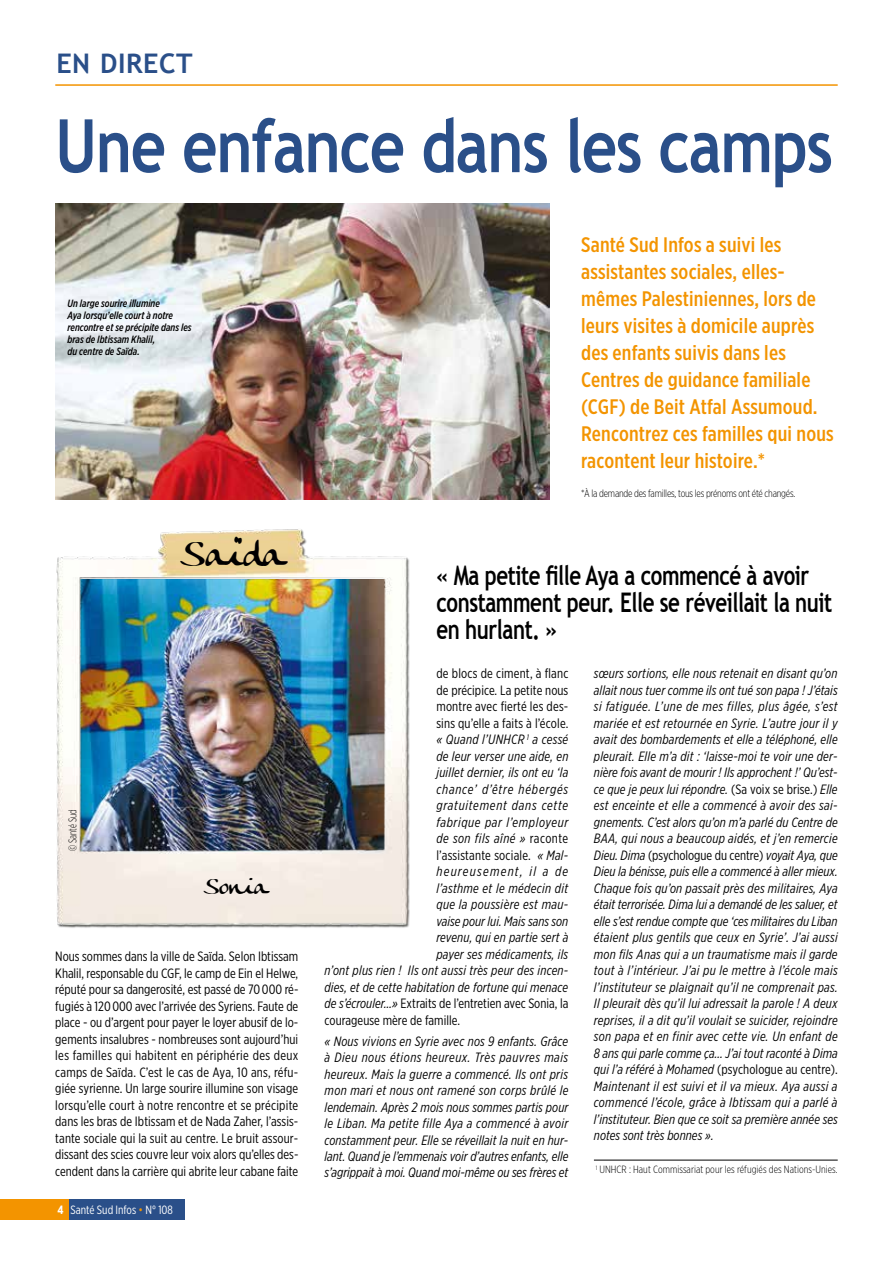
<style>
.page{position:relative;width:893px;height:1263px;background:#fff}
.page>*{position:absolute;margin:0;border:0;box-sizing:border-box;transform-origin:0 0}
.t1{font:700 73.8px "Trebuchet MS";letter-spacing:-.02em;color:#2a4f89;scale:.83 1}
.t2{font:38.4px "Anke Calligraphic FG";color:#000}
.t3{font:700 27px/27px "Trebuchet MS";letter-spacing:-.02em;color:#000;scale:.76 1}
.t4{font:700 27px "Trebuchet MS";letter-spacing:.02em;color:#2a4f89}
.t5{font:24px "Anke Calligraphic FG";color:#000}
.t6{font:500 21px/27px "Gotham X Narrow";letter-spacing:.01em;color:#f39400}
.t7{font:italic 13.5px/16.5px "Gotham X Narrow";letter-spacing:.015em;color:#000;text-align:justify}
.t8{font:13.5px/16.5px "Gotham X Narrow";letter-spacing:.005em;color:#000;text-align:justify}
.t9{font:italic 13.5px "Gotham X Narrow";letter-spacing:.045em;color:#000}
.t10{font:italic 13.5px "Gotham X Narrow";letter-spacing:.06em;color:#000}
.t11{font:italic 13.5px "Gotham X Narrow";letter-spacing:.055em;color:#000}
.t12{font:italic 13.5px "Gotham X Narrow";letter-spacing:.035em;color:#000}
.t13{font:italic 13.5px "Gotham X Narrow";letter-spacing:.095em;color:#000}
.t14{font:12px "Gotham X Narrow";color:#fff}
.t15{font:300 11.25px "Gotham X Narrow";color:#000;scale:.85 1}
.t16{font:italic 500 10.5px/12px "Gotham X Narrow";color:#000}
.t17{font:300 10.5px "Gotham X Narrow";color:#000}
.t18{font:300 10.5px "Gotham X Narrow";letter-spacing:-.02em;color:#000}
.s1{font-weight:700}
.s2{color:#f39400}
.s3{font-style:normal}
.s4{font-style:italic}
</style>
<div class="page">
<hr style="left:594px;top:1160px;width:244px;height:1px;background:#000">
<hr style="left:55px;top:84px;width:783px;height:2px;background:#f39400">
<img style="left:56px;top:529px;width:354px;height:399px">
<img style="left:55px;top:203px;width:494px;height:296px">
<div style="left:0;top:1199px;width:184px;height:21px;background:#2a4f89"></div>
<div style="left:0;top:1199px;width:68px;height:21px;background:#f39400"></div>
<h3 class="t4" style="left:56px;top:47px;width:138px">EN DIRECT</h3>
<h1 class="t1" style="left:55px;top:100px;width:938px">Une enfance dans les camps</h1>
<p class="t16" style="left:68px;top:297px;width:126px">Un large sourire illumine<br>Aya lorsqu’elle court à notre rencontre et se précipite dans les bras de Ibtissam Khalil,<br>du centre de Saïda.</p>
<p class="t15" style="left:66px;top:851px;width:51px;rotate:-90deg">© Santé Sud</p>
<h2 class="t2" style="left:180px;top:530px;width:106px">Saïda</h2>
<h3 class="t5" style="left:204px;top:872px;width:66px">Sonia</h3>
<p class="t8" style="left:55px;top:948px;width:245px">Nous sommes dans la ville de Saïda. Selon Ibtissam Khalil, responsable du CGF, le camp de Ein el Helwe, réputé pour sa dangerosité, est passé de 70 000 ré&shy;fugiés à 120 000 avec l’arrivée des Syriens. Faute de place - ou d’argent pour payer le loyer abusif de lo&shy;gements insalubres - nombreuses sont aujourd’hui les familles qui habitent en périphérie des deux camps de Saïda. C’est le cas de Aya, 10 ans, réfu&shy;giée syrienne. Un large sourire illumine son visage lorsqu’elle court à notre rencontre et se précipite dans les bras de Ibtissam et de Nada Zaher, l’assis&shy;tante sociale qui la suit au centre. Le bruit assour&shy;dissant des scies couvre leur voix alors qu’elles des&shy;cendent dans la carrière qui abrite leur cabane faite</p>
<p class="t14" style="left:57px;top:1203px;width:117px"><span class="s1">4</span> Santé Sud Infos <span class="s2">•</span> N° 108</p>
<p class="t6" style="left:581px;top:230px;width:254px">Santé Sud Infos a suivi les assistantes sociales, elles&shy;mêmes Palestiniennes, lors de leurs visites à domicile auprès des enfants suivis dans les<br>Centres de guidance familiale (CGF) de Beit Atfal Assumoud.<br>Rencontrez ces familles qui nous racontent leur histoire.*</p>
<p class="t18" style="left:581px;top:487px;width:216px">*À la demande des familles, tous les prénoms ont été changés.</p>
<h3 class="t3" style="left:436px;top:562px;width:523px">« Ma petite fille Aya a commencé à avoir constamment peur. Elle se réveillait la nuit en hurlant. »</h3>
<p class="t8" style="left:436px;top:665px;width:133px">de blocs de ciment, à flanc</p>
<p class="t8" style="left:436px;top:681px;width:133px">de précipice. La petite nous</p>
<p class="t8" style="left:436px;top:698px;width:133px">montre avec fierté les des-</p>
<p class="t8" style="left:436px;top:714px;width:133px">sins qu’elle a faits à l’école.</p>
<p class="t7" style="left:436px;top:731px;width:133px">« Quand l’UNHCR <sup>1</sup> a cessé</p>
<p class="t7" style="left:436px;top:747px;width:133px">de leur verser une aide, en</p>
<p class="t7" style="left:436px;top:764px;width:133px">juillet dernier, ils ont eu ‘la</p>
<p class="t10" style="left:436px;top:781px;width:133px">chance’ d’être hébergés</p>
<p class="t11" style="left:436px;top:797px;width:133px">gratuitement dans cette</p>
<p class="t9" style="left:436px;top:814px;width:133px">fabrique par l’employeur</p>
<p class="t12" style="left:436px;top:830px;width:133px">de son fils aîné » <span class="s3">raconte</span></p>
<p class="t8" style="left:436px;top:846px;width:133px">l’assistante sociale. <span class="s4">« Mal-</span></p>
<p class="t13" style="left:436px;top:863px;width:133px">heureusement, il a de</p>
<p class="t7" style="left:436px;top:879px;width:133px">l’asthme et le médecin dit</p>
<p class="t7" style="left:436px;top:896px;width:133px">que la poussière est mau-</p>
<p class="t7" style="left:436px;top:912px;width:133px">vaise pour lui. Mais sans son</p>
<p class="t7" style="left:436px;top:929px;width:133px">revenu, qui en partie sert à</p>
<p class="t7" style="left:436px;top:945px;width:133px">payer ses médicaments, ils</p>
<p class="t7" style="left:325px;top:962px;width:245px">n’ont plus rien ! Ils ont aussi très peur des incen-</p>
<p class="t7" style="left:325px;top:978px;width:245px">dies, et de cette habitation de fortune qui menace</p>
<p class="t8" style="left:325px;top:995px;width:245px"><span class="s4">de s’écrouler...»</span> Extraits de l’entretien avec Sonia, la</p>
<p class="t8" style="left:325px;top:1011px;width:137px">courageuse mère de famille.</p>
<p class="t7" style="left:325px;top:1032px;width:245px">« Nous vivions en Syrie avec nos 9 enfants. Grâce à Dieu nous étions heureux. Très pauvres mais heureux. Mais la guerre a commencé. Ils ont pris mon mari et nous ont ramené son corps brûlé le lendemain. Après 2 mois nous sommes partis pour le Liban. Ma petite fille Aya a commencé à avoir constamment peur. Elle se réveillait la nuit en hur&shy;lant. Quand je l’emmenais voir d’autres enfants, elle s’agrippait à moi. Quand moi-même ou ses frères et</p>
<p class="t7" style="left:594px;top:665px;width:245px">sœurs sortions, elle nous retenait en disant qu’on allait nous tuer comme ils ont tué son papa ! J’étais si fatiguée. L’une de mes filles, plus âgée, s’est mariée et est retournée en Syrie. L’autre jour il y avait des bombardements et elle a téléphoné, elle pleurait. Elle m’a dit : ‘laisse-moi te voir une der&shy;nière fois avant de mourir ! Ils approchent !’ Qu’est&shy;ce que je peux lui répondre. <span class="s3">(Sa voix se brise.)</span> Elle est enceinte et elle a commencé à avoir des sai&shy;gnements. C’est alors qu’on m’a parlé du Centre de BAA, qui nous a beaucoup aidés, et j’en remercie Dieu. Dima <span class="s3">(psychologue du centre)</span> voyait Aya, que Dieu la bénisse, puis elle a commencé à aller mieux.<br>Chaque fois qu’on passait près des militaires, Aya était terrorisée. Dima lui a demandé de les saluer, et elle s’est rendue compte que ‘ces militaires du Liban étaient plus gentils que ceux en Syrie’. J’ai aussi mon fils Anas qui a un traumatisme mais il garde tout à l’intérieur. J’ai pu le mettre à l’école mais l’instituteur se plaignait qu’il ne comprenait pas.<br>Il pleurait dès qu’il lui adressait la parole ! A deux reprises, il a dit qu’il voulait se suicider, rejoindre son papa et en finir avec cette vie. Un enfant de 8 ans qui parle comme ça… J’ai tout raconté à Dima qui l’a référé à Mohamed <span class="s3">(psychologue au centre).<br></span>Maintenant il est suivi et il va mieux. Aya aussi a commencé l’école, grâce à Ibtissam qui a parlé à l’instituteur. Bien que ce soit sa première année ses notes sont très bonnes ».</p>
<p class="t17" style="left:596px;top:1163px;width:243px"><sup>1</sup> UNHCR : Haut Commissariat pour les réfugiés des Nations-Unies.</p>
</div>
